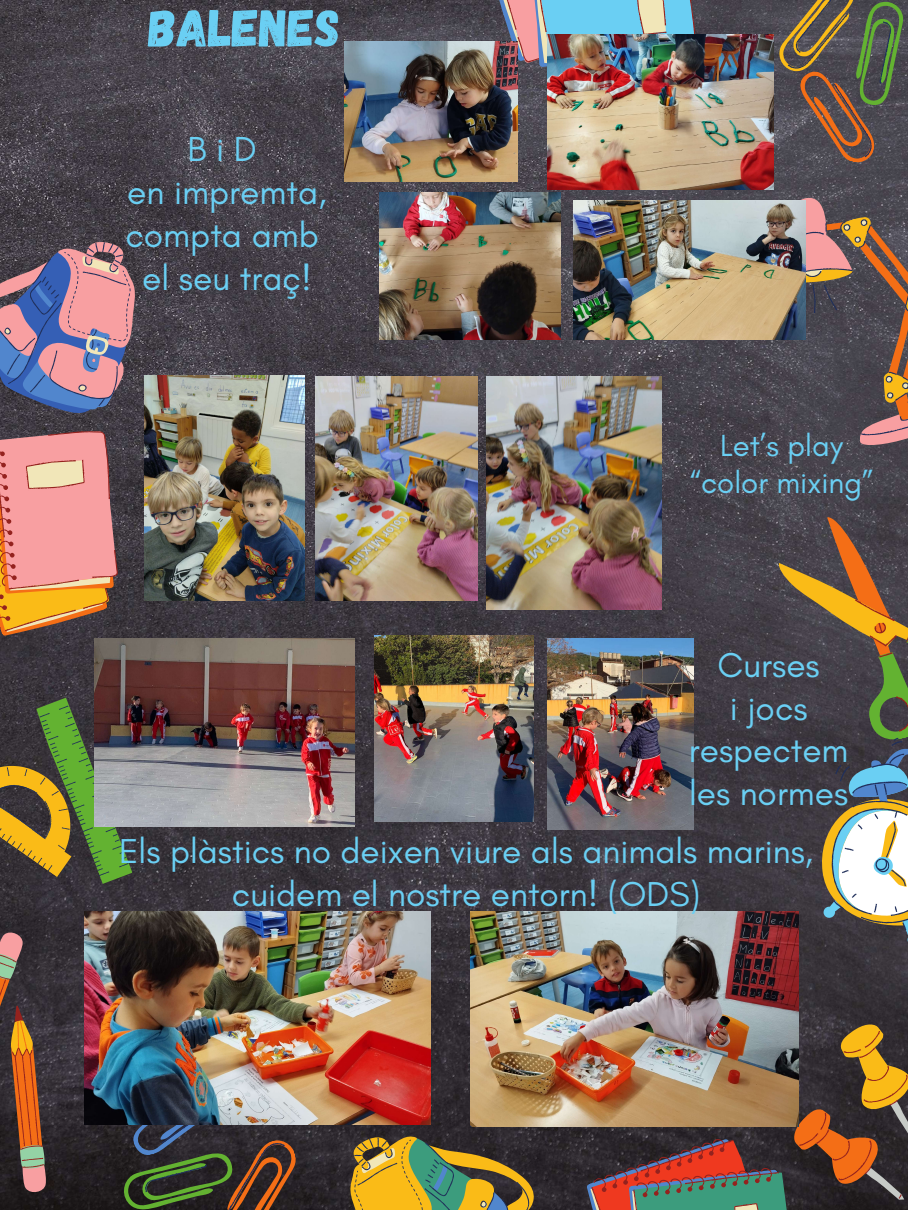
<style>
.page{position:relative;width:908px;height:1210px;background:#fff}
.page>*{position:absolute;margin:0;border:0;box-sizing:border-box;transform-origin:0 0}
.t1{font:52.46px "Gagalin";color:#6acff3}
.t2{font:35.31px/43px "Glacial Indifference";color:#6acff3;text-align:center}
.t3{font:35.17px/42.8px "Glacial Indifference";color:#6acff3;text-align:center}
.t4{font:31.11px/37.8px "Glacial Indifference";color:#6acff3;text-align:center}
</style>
<div class="page">
<img style="left:0;top:0;width:907px;height:1210px">
<svg style="left:461px;top:0;width:276px;height:134px;background:#768c9a"></svg>
<svg style="left:0;top:925px;width:85px;height:21px;background:#4c3c41"></svg>
<svg style="left:559px;top:1010px;width:348px;height:200px;background:#5f4837"></svg>
<svg style="left:0;top:685px;width:193px;height:221px;background:#5a5d34"></svg>
<svg style="left:0;top:193px;width:182px;height:464px;background:#8a6b6e"></svg>
<svg style="left:0;top:946px;width:544px;height:264px;background:#524532"></svg>
<svg style="left:758px;top:0;width:149px;height:461px;background:#645650"></svg>
<svg style="left:776px;top:507px;width:131px;height:438px;background:#6c6558"></svg>
<img style="left:547px;top:35px;width:226px;height:154px">
<img style="left:95px;top:638px;width:259px;height:188px">
<img style="left:374px;top:636px;width:159px;height:185px">
<img style="left:547px;top:638px;width:146px;height:191px">
<img style="left:573px;top:201px;width:232px;height:138px">
<img style="left:344px;top:42px;width:173px;height:139px">
<img style="left:379px;top:193px;width:181px;height:146px">
<img style="left:144px;top:375px;width:161px;height:225px">
<img style="left:315px;top:377px;width:162px;height:223px">
<img style="left:486px;top:377px;width:175px;height:232px">
<img style="left:85px;top:911px;width:345px;height:214px">
<img style="left:470px;top:911px;width:328px;height:215px">
<h1 class="t1" style="left:148px;top:-6px;width:193px">BALENES</h1>
<p class="t2" style="left:125px;top:127px;width:203px">B i D<br>en impremta, compta amb el seu traç!</p>
<p class="t4" style="left:689px;top:426px;width:185px">Let’s play “color mixing”</p>
<p class="t3" style="left:688px;top:643px;width:161px">Curses<br>i jocs respectem les normes</p>
<p class="t3" style="left:119px;top:829px;width:695px">Els plàstics no deixen viure als animals marins, cuidem el nostre entorn! (ODS)</p>
</div>
